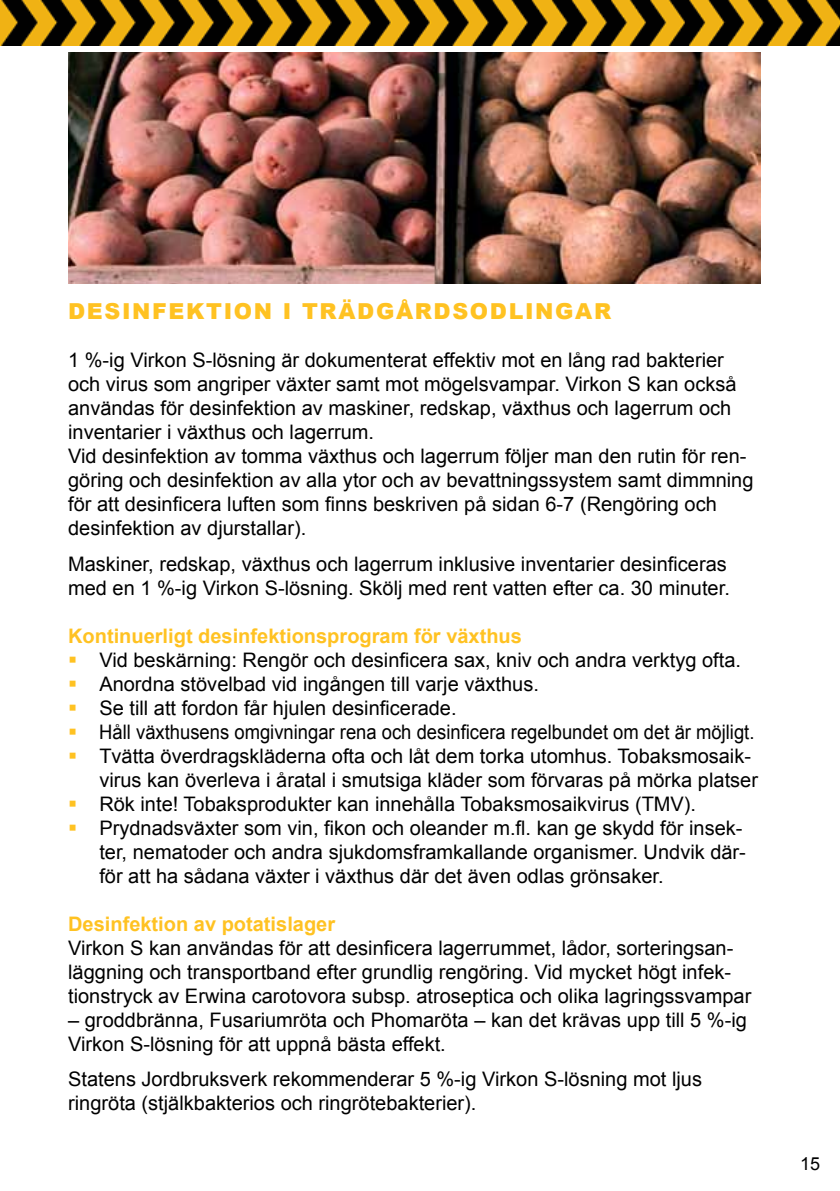
<style>
.page{position:relative;width:840px;height:1191px;background:#fff}
.page>*{position:absolute;margin:0;border:0;box-sizing:border-box;transform-origin:0 0}
.t1{font:900 22px "Arial";letter-spacing:.075em;color:#ffc222}
.t2{font:20px/24px "Arial";color:#000}
.t3{font:20px "Arial";color:#000;scale:.92 1}
.t4{font:700 20px "Arial";color:#ffc222}
.t5{font:18px "Arial";color:#000}
.s1{color:#ffc222}
</style>
<div class="page">
<img style="left:0;top:0;width:839px;height:45px">
<img style="left:68px;top:52px;width:692px;height:231px">
<p class="t1" style="left:68px;top:295px;width:537px">DESINFEKTION I TRÄDGÅRDSODLINGAR</p>
<p class="t2" style="left:68px;top:348px;width:686px">1 %-ig Virkon S-lösning är dokumenterat effektiv mot en lång rad bakterier och virus som angriper växter samt mot mögelsvampar. Virkon S kan också användas för desinfektion av maskiner, redskap, växthus och lagerrum och inventarier i växthus och lagerrum.<br>Vid desinfektion av tomma växthus och lagerrum följer man den rutin för ren&shy;göring och desinfektion av alla ytor och av bevattningssystem samt dimmning för att desinficera luften som finns beskriven på sidan 6-7 (Rengöring och desinfektion av djurstallar).</p>
<p class="t2" style="left:68px;top:552px;width:663px">Maskiner, redskap, växthus och lagerrum inklusive inventarier desinficeras med en 1 %-ig Virkon S-lösning. Skölj med rent vatten efter ca. 30 minuter.</p>
<p class="t4" style="left:68px;top:622px;width:455px">Kontinuerligt desinfektionsprogram för växthus</p>
<p class="t2" style="left:68px;top:648px;width:674px"><span class="s1">▪</span> Vid beskärning: Rengör och desinficera sax, kniv och andra verktyg ofta.</p>
<p class="t2" style="left:68px;top:672px;width:472px"><span class="s1">▪</span> Anordna stövelbad vid ingången till varje växthus.</p>
<p class="t2" style="left:68px;top:696px;width:390px"><span class="s1">▪</span> Se till att fordon får hjulen desinficerade.</p>
<p class="t3" style="left:68px;top:718px;width:747px"><span class="s1">▪</span> Håll växthusens omgivningar rena och desinficera regelbundet om det är möjligt.</p>
<p class="t2" style="left:99px;top:744px;width:659px;text-indent:-31px"><span class="s1">▪</span> Tvätta överdragskläderna ofta och låt dem torka utomhus. Tobaksmosaik&shy;virus kan överleva i åratal i smutsiga kläder som förvaras på mörka platser</p>
<p class="t2" style="left:68px;top:792px;width:629px"><span class="s1">▪</span> Rök inte! Tobaksprodukter kan innehålla Tobaksmosaikvirus (TMV).</p>
<p class="t2" style="left:99px;top:816px;width:647px;text-indent:-31px"><span class="s1">▪</span> Prydnadsväxter som vin, fikon och oleander m.fl. kan ge skydd för insek&shy;ter, nematoder och andra sjukdomsframkallande organismer. Undvik där&shy;för att ha sådana växter i växthus där det även odlas grönsaker.</p>
<p class="t4" style="left:68px;top:910px;width:268px">Desinfektion av potatislager</p>
<p class="t2" style="left:68px;top:936px;width:684px">Virkon S kan användas för att desinficera lagerrummet, lådor, sorteringsan&shy;läggning och transportband efter grundlig rengöring. Vid mycket högt infek&shy;tionstryck av Erwina carotovora subsp. atroseptica och olika lagringssvampar</p>
<p class="t2" style="left:68px;top:1008px;width:680px">– groddbränna, Fusariumröta och Phomaröta – kan det krävas upp till 5 %-ig<br>Virkon S-lösning för att uppnå bästa effekt.</p>
<p class="t2" style="left:68px;top:1067px;width:635px">Statens Jordbruksverk rekommenderar 5 %-ig Virkon S-lösning mot ljus ringröta (stjälkbakterios och ringrötebakterier).</p>
<p class="t5" style="left:799px;top:1152px;width:22px">15</p>
</div>
